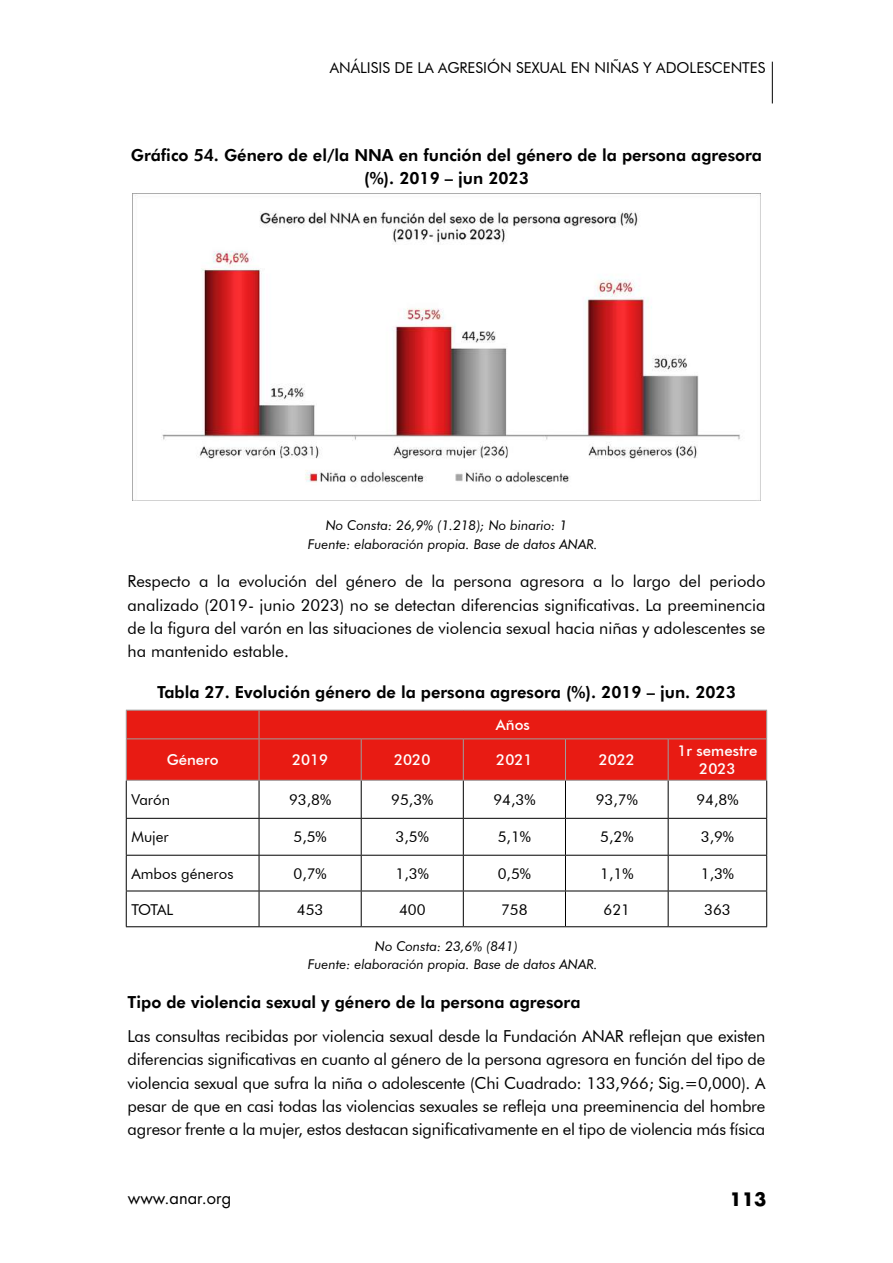
<style>
.page{position:relative;width:893px;height:1263px;background:#fff}
.page>*{position:absolute;margin:0;border:0;box-sizing:border-box;transform-origin:0 0}
.t1{font:700 18px "Futura Std";color:#000}
.t2{font:16.5px/23.4px "Futura BT";letter-spacing:-.005em;color:#000;text-align:justify}
.t3{font:700 16.5px/22.4px "Futura BT";color:#000;text-align:center}
.t4{font:16.5px "Futura Std";color:#000}
.t5{font:15px "Futura BT";color:#000}
.t6{font:500 15px/18px "Futura BT";color:#fff;text-align:center}
.t7{font:italic 13.5px/18.8px "Futura BT";color:#000}
</style>
<div class="page">
<hr style="left:772px;top:62px;width:1px;height:41px;background:#000">
<img style="left:133px;top:193px;width:627px;height:290px">
<div style="left:126px;top:710px;width:641px;height:70px;background:#e81b13"></div>
<hr style="left:126px;top:738px;width:133px;height:1px;background:#9d9e9e">
<hr style="left:126px;top:739px;width:1px;height:41px;background:#9d9e9e">
<hr style="left:259px;top:738px;width:102px;height:1px;background:#9d9e9e">
<hr style="left:259px;top:739px;width:1px;height:41px;background:#9d9e9e">
<hr style="left:361px;top:738px;width:102px;height:1px;background:#9d9e9e">
<hr style="left:361px;top:739px;width:1px;height:41px;background:#9d9e9e">
<hr style="left:463px;top:738px;width:102px;height:1px;background:#9d9e9e">
<hr style="left:463px;top:739px;width:1px;height:41px;background:#9d9e9e">
<hr style="left:565px;top:738px;width:103px;height:1px;background:#9d9e9e">
<hr style="left:565px;top:739px;width:1px;height:41px;background:#9d9e9e">
<hr style="left:668px;top:738px;width:99px;height:1px;background:#9d9e9e">
<hr style="left:668px;top:739px;width:1px;height:41px;background:#9d9e9e">
<hr style="left:766px;top:739px;width:1px;height:41px;background:#9d9e9e">
<hr style="left:126px;top:780px;width:133px;height:1px;background:#9d9e9e">
<hr style="left:259px;top:780px;width:102px;height:1px;background:#9d9e9e">
<hr style="left:361px;top:780px;width:102px;height:1px;background:#9d9e9e">
<hr style="left:463px;top:780px;width:102px;height:1px;background:#9d9e9e">
<hr style="left:565px;top:780px;width:103px;height:1px;background:#9d9e9e">
<hr style="left:668px;top:780px;width:99px;height:1px;background:#9d9e9e">
<hr style="left:126px;top:781px;width:1px;height:37px;background:#000">
<hr style="left:126px;top:819px;width:1px;height:36px;background:#000">
<hr style="left:126px;top:855px;width:1px;height:36px;background:#000">
<hr style="left:126px;top:891px;width:1px;height:35px;background:#000">
<hr style="left:126px;top:818px;width:133px;height:1px;background:#000">
<hr style="left:259px;top:818px;width:102px;height:1px;background:#000">
<hr style="left:361px;top:818px;width:102px;height:1px;background:#000">
<hr style="left:463px;top:818px;width:102px;height:1px;background:#000">
<hr style="left:565px;top:818px;width:103px;height:1px;background:#000">
<hr style="left:668px;top:818px;width:99px;height:1px;background:#000">
<hr style="left:126px;top:855px;width:133px;height:1px;background:#000">
<hr style="left:259px;top:855px;width:102px;height:1px;background:#000">
<hr style="left:361px;top:855px;width:102px;height:1px;background:#000">
<hr style="left:463px;top:855px;width:102px;height:1px;background:#000">
<hr style="left:565px;top:855px;width:103px;height:1px;background:#000">
<hr style="left:668px;top:855px;width:99px;height:1px;background:#000">
<hr style="left:126px;top:891px;width:133px;height:1px;background:#000">
<hr style="left:259px;top:891px;width:102px;height:1px;background:#000">
<hr style="left:361px;top:891px;width:102px;height:1px;background:#000">
<hr style="left:463px;top:891px;width:102px;height:1px;background:#000">
<hr style="left:565px;top:891px;width:103px;height:1px;background:#000">
<hr style="left:668px;top:891px;width:99px;height:1px;background:#000">
<hr style="left:126px;top:926px;width:133px;height:1px;background:#000">
<hr style="left:259px;top:926px;width:102px;height:1px;background:#000">
<hr style="left:361px;top:926px;width:102px;height:1px;background:#000">
<hr style="left:463px;top:926px;width:102px;height:1px;background:#000">
<hr style="left:565px;top:926px;width:103px;height:1px;background:#000">
<hr style="left:668px;top:926px;width:99px;height:1px;background:#000">
<hr style="left:259px;top:781px;width:1px;height:37px;background:#000">
<hr style="left:361px;top:781px;width:1px;height:37px;background:#000">
<hr style="left:463px;top:781px;width:1px;height:37px;background:#000">
<hr style="left:565px;top:781px;width:1px;height:37px;background:#000">
<hr style="left:668px;top:781px;width:1px;height:37px;background:#000">
<hr style="left:766px;top:781px;width:1px;height:37px;background:#000">
<hr style="left:259px;top:819px;width:1px;height:36px;background:#000">
<hr style="left:361px;top:819px;width:1px;height:36px;background:#000">
<hr style="left:463px;top:819px;width:1px;height:36px;background:#000">
<hr style="left:565px;top:819px;width:1px;height:36px;background:#000">
<hr style="left:668px;top:819px;width:1px;height:36px;background:#000">
<hr style="left:766px;top:819px;width:1px;height:36px;background:#000">
<hr style="left:259px;top:855px;width:1px;height:36px;background:#000">
<hr style="left:361px;top:855px;width:1px;height:36px;background:#000">
<hr style="left:463px;top:855px;width:1px;height:36px;background:#000">
<hr style="left:565px;top:855px;width:1px;height:36px;background:#000">
<hr style="left:668px;top:855px;width:1px;height:36px;background:#000">
<hr style="left:766px;top:855px;width:1px;height:36px;background:#000">
<hr style="left:259px;top:891px;width:1px;height:35px;background:#000">
<hr style="left:361px;top:891px;width:1px;height:35px;background:#000">
<hr style="left:463px;top:891px;width:1px;height:35px;background:#000">
<hr style="left:565px;top:891px;width:1px;height:35px;background:#000">
<hr style="left:668px;top:891px;width:1px;height:35px;background:#000">
<hr style="left:766px;top:891px;width:1px;height:35px;background:#000">
<p class="t5" style="left:330px;top:59px;width:437px">ANÁLISIS DE LA AGRESIÓN SEXUAL EN NIÑAS Y ADOLESCENTES</p>
<p class="t3" style="left:131px;top:144px;width:633px">Gráfico 54. Género de el/la NNA en función del género de la persona agresora (%). 2019 – jun 2023</p>
<p class="t7" style="left:308px;top:516px;width:291px;text-indent:18px">No Consta: 26,9% (1.218); No binario: 1<br>Fuente: elaboración propia. Base de datos ANAR.</p>
<p class="t2" style="left:128px;top:570px;width:639px">Respecto a la evolución del género de la persona agresora a lo largo del periodo analizado (2019- junio 2023) no se detectan diferencias significativas. La preeminencia de la figura del varón en las situaciones de violencia sexual hacia niñas y adolescentes se ha mantenido estable.</p>
<p class="t3" style="left:157px;top:680px;width:580px">Tabla 27. Evolución género de la persona agresora (%). 2019 – jun. 2023</p>
<p class="t6" style="left:496px;top:716px;width:35px">Años</p>
<p class="t6" style="left:167px;top:751px;width:53px">Género</p>
<p class="t6" style="left:292px;top:751px;width:38px">2019</p>
<p class="t6" style="left:394px;top:751px;width:38px">2020</p>
<p class="t6" style="left:496px;top:751px;width:38px">2021</p>
<p class="t6" style="left:599px;top:751px;width:38px">2022</p>
<p class="t6" style="left:677px;top:742px;width:82px">1r semestre<br>2023</p>
<p class="t5" style="left:131px;top:790px;width:40px">Varón</p>
<p class="t5" style="left:289px;top:790px;width:44px">93,8%</p>
<p class="t5" style="left:391px;top:790px;width:44px">95,3%</p>
<p class="t5" style="left:493px;top:790px;width:44px">94,3%</p>
<p class="t5" style="left:596px;top:790px;width:44px">93,7%</p>
<p class="t5" style="left:696px;top:790px;width:44px">94,8%</p>
<p class="t5" style="left:131px;top:828px;width:39px">Mujer</p>
<p class="t5" style="left:293px;top:828px;width:35px">5,5%</p>
<p class="t5" style="left:396px;top:828px;width:35px">3,5%</p>
<p class="t5" style="left:498px;top:828px;width:35px">5,1%</p>
<p class="t5" style="left:600px;top:828px;width:35px">5,2%</p>
<p class="t5" style="left:701px;top:828px;width:35px">3,9%</p>
<p class="t5" style="left:131px;top:864px;width:103px">Ambos géneros</p>
<p class="t5" style="left:293px;top:864px;width:35px">0,7%</p>
<p class="t5" style="left:396px;top:864px;width:35px">1,3%</p>
<p class="t5" style="left:498px;top:864px;width:35px">0,5%</p>
<p class="t5" style="left:600px;top:864px;width:35px">1,1%</p>
<p class="t5" style="left:701px;top:864px;width:35px">1,3%</p>
<p class="t5" style="left:131px;top:900px;width:43px">TOTAL</p>
<p class="t5" style="left:297px;top:900px;width:28px">453</p>
<p class="t5" style="left:399px;top:900px;width:28px">400</p>
<p class="t5" style="left:501px;top:900px;width:28px">758</p>
<p class="t5" style="left:604px;top:900px;width:28px">621</p>
<p class="t5" style="left:704px;top:900px;width:28px">363</p>
<p class="t7" style="left:308px;top:936px;width:291px;text-indent:67px">No Consta: 23,6% (841)<br>Fuente: elaboración propia. Base de datos ANAR.</p>
<p class="t3" style="left:128px;top:991px;width:454px">Tipo de violencia sexual y género de la persona agresora</p>
<p class="t2" style="left:128px;top:1024px;width:639px">Las consultas recibidas por violencia sexual desde la Fundación ANAR reflejan que existen diferencias significativas en cuanto al género de la persona agresora en función del tipo de violencia sexual que sufra la niña o adolescente (Chi Cuadrado: 133,966; Sig.=0,000). A pesar de que en casi todas las violencias sexuales se refleja una preeminencia del hombre agresor frente a la mujer, estos destacan significativamente en el tipo de violencia más física</p>
<p class="t4" style="left:128px;top:1188px;width:105px">www.anar.org</p>
<p class="t1" style="left:730px;top:1187px;width:39px">113</p>
</div>
